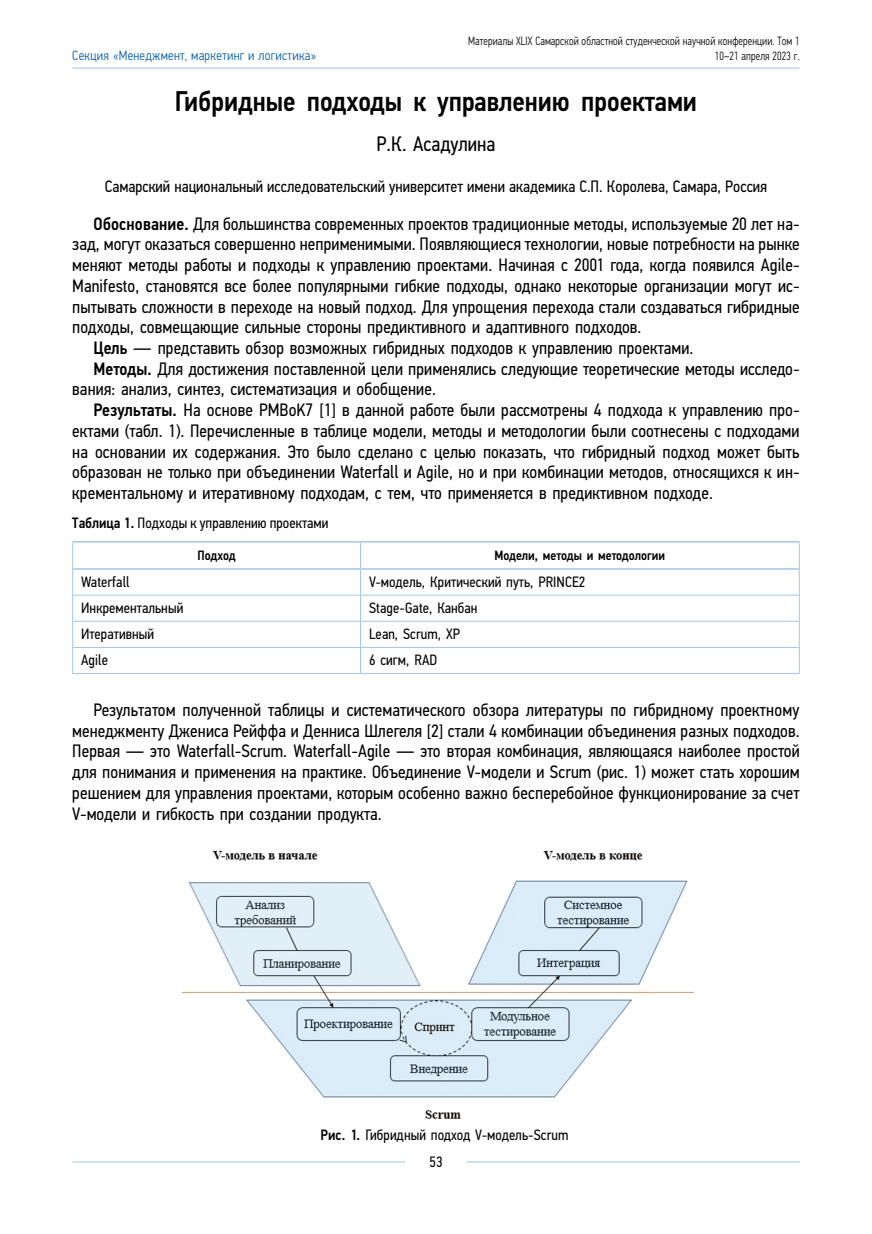
<style>
.page{position:relative;width:872px;height:1234px;background:#fff}
.page>*{position:absolute;margin:0;border:0;box-sizing:border-box;transform-origin:0 0}
.t1{font:500 28.5px "Eco Vector Cond";color:#000}
.t2{font:21px "Eco Vector Cond";color:#000}
.t3{font:18px/20.7px "Eco Vector Cond";letter-spacing:.005em;color:#000;text-align:justify}
.t4{font:16.5px "Eco Vector Cond";color:#000}
.t5{font:15px "Eco Vector Cond";letter-spacing:.005em;color:#000}
.t6{font:300 13.5px "Eco Vector Cond";letter-spacing:.02em;color:#005da9}
.t7{font:500 13.5px "Eco Vector Cond";letter-spacing:.005em;color:#000}
.t8{font:300 12px "Eco Vector Cond";letter-spacing:.01em;color:#000;scale:.9 1}
.s1{font-weight:500}
</style>
<div class="page">
<hr style="left:72px;top:1161px;width:727px;height:1px;background:#a3c5e9">
<div style="left:405px;top:1155px;width:62px;height:21px;background:#fff"></div>
<hr style="left:72px;top:68px;width:727px;height:1px;background:#a3c5e9">
<hr style="left:72px;top:594px;width:288px;height:1px;background:#a3c5e9">
<hr style="left:360px;top:594px;width:439px;height:1px;background:#a3c5e9">
<hr style="left:72px;top:620px;width:288px;height:1px;background:#a3c5e9">
<hr style="left:360px;top:620px;width:439px;height:1px;background:#a3c5e9">
<hr style="left:72px;top:647px;width:288px;height:1px;background:#a3c5e9">
<hr style="left:360px;top:647px;width:439px;height:1px;background:#a3c5e9">
<svg style="left:360px;top:542px;width:1px;height:131px"></svg>
<hr style="left:72px;top:673px;width:288px;height:1px;background:#a3c5e9">
<hr style="left:360px;top:673px;width:439px;height:1px;background:#a3c5e9">
<hr style="left:72px;top:541px;width:288px;height:1px;background:#a3c5e9">
<hr style="left:360px;top:541px;width:439px;height:1px;background:#a3c5e9">
<hr style="left:73px;top:568px;width:287px;height:1px;background:#a3c5e9">
<hr style="left:360px;top:568px;width:439px;height:1px;background:#a3c5e9">
<svg style="left:72px;top:542px;width:1px;height:131px"></svg>
<svg style="left:799px;top:542px;width:1px;height:131px"></svg>
<img style="left:183px;top:850px;width:510px;height:269px">
<p class="t8" style="left:468px;top:34px;width:370px">Материалы XLIX Самарской областной студенческой научной конференции. Том 1</p>
<p class="t6" style="left:72px;top:48px;width:245px">Секция «Менеджмент, маркетинг и логистика»</p>
<p class="t8" style="left:715px;top:49px;width:96px">10–21 апреля 2023 г.</p>
<h1 class="t1" style="left:175px;top:84px;width:523px">Гибридные подходы к управлению проектами</h1>
<p class="t2" style="left:376px;top:131px;width:120px">Р.К. Асадулина</p>
<p class="t4" style="left:105px;top:176px;width:664px">Самарский национальный исследовательский университет имени академика С.П. Королева, Самара, Россия</p>
<p class="t3" style="left:94px;top:213px;width:707px"><span class="s1">Обоснование.</span> Для большинства современных проектов традиционные методы, используемые 20 лет на-</p>
<p class="t3" style="left:72px;top:234px;width:729px">зад, могут оказаться совершенно неприменимыми. Появляющиеся технологии, новые потребности на рынке</p>
<p class="t3" style="left:72px;top:254px;width:729px">меняют методы работы и подходы к управлению проектами. Начиная с 2001 года, когда появился Agile-</p>
<p class="t3" style="left:72px;top:275px;width:729px">Manifesto, становятся все более популярными гибкие подходы, однако некоторые организации могут ис-</p>
<p class="t3" style="left:72px;top:296px;width:729px">пытывать сложности в переходе на новый подход. Для упрощения перехода стали создаваться гибридные</p>
<p class="t3" style="left:72px;top:317px;width:570px">подходы, совмещающие сильные стороны предиктивного и адаптивного подходов.</p>
<p class="t3" style="left:94px;top:337px;width:601px"><span class="s1">Цель</span> — представить обзор возможных гибридных подходов к управлению проектами.</p>
<p class="t3" style="left:94px;top:358px;width:707px"><span class="s1">Методы.</span> Для достижения поставленной цели применялись следующие теоретические методы исследо-</p>
<p class="t3" style="left:72px;top:379px;width:365px">вания: анализ, синтез, систематизация и обобщение.</p>
<p class="t3" style="left:94px;top:399px;width:707px"><span class="s1">Результаты.</span> На основе PMBoK7 [1] в данной работе были рассмотрены 4 подхода к управлению про-</p>
<p class="t3" style="left:72px;top:420px;width:729px">ектами (табл. 1). Перечисленные в таблице модели, методы и методологии были соотнесены с подходами</p>
<p class="t3" style="left:72px;top:441px;width:728px">на основании их содержания. Это было сделано с целью показать, что гибридный подход может быть</p>
<p class="t3" style="left:72px;top:461px;width:729px">образован не только при объединении Waterfall и Agile, но и при комбинации методов, относящихся к ин-</p>
<p class="t3" style="left:72px;top:482px;width:642px">крементальному и итеративному подходам, с тем, что применяется в предиктивном подходе.</p>
<p class="t5" style="left:72px;top:514px;width:258px"><span class="s1">Таблица 1.</span> Подходы к управлению проектами</p>
<p class="t7" style="left:197px;top:547px;width:40px">Подход</p>
<p class="t7" style="left:494px;top:547px;width:172px">Модели, методы и методологии</p>
<p class="t5" style="left:81px;top:572px;width:50px">Waterfall</p>
<p class="t5" style="left:369px;top:572px;width:218px">V-модель, Критический путь, PRINCE2</p>
<p class="t5" style="left:81px;top:598px;width:104px">Инкрементальный</p>
<p class="t5" style="left:369px;top:598px;width:110px">Stage-Gate, Канбан</p>
<p class="t5" style="left:81px;top:624px;width:75px">Итеративный</p>
<p class="t5" style="left:369px;top:624px;width:93px">Lean, Scrum, XP</p>
<p class="t5" style="left:81px;top:651px;width:28px">Agile</p>
<p class="t5" style="left:369px;top:651px;width:70px">6 сигм, RAD</p>
<p class="t3" style="left:72px;top:699px;width:729px;text-indent:21px">Результатом полученной таблицы и систематического обзора литературы по гибридному проектному менеджменту Джениса Рейффа и Денниса Шлегеля [2] стали 4 комбинации объединения разных подходов.<br>Первая — это Waterfall-Scrum. Waterfall-Agile — это вторая комбинация, являющаяся наиболее простой для понимания и применения на практике. Объединение V-модели и Scrum (рис. 1) может стать хорошим решением для управления проектами, которым особенно важно бесперебойное функционирование за счет V-модели и гибкость при создании продукта.</p>
<p class="t5" style="left:320px;top:1125px;width:249px"><span class="s1">Рис. 1.</span> Гибридный подход V-модель-Scrum</p>
<p class="t5" style="left:429px;top:1152px;width:15px">53</p>
</div>
